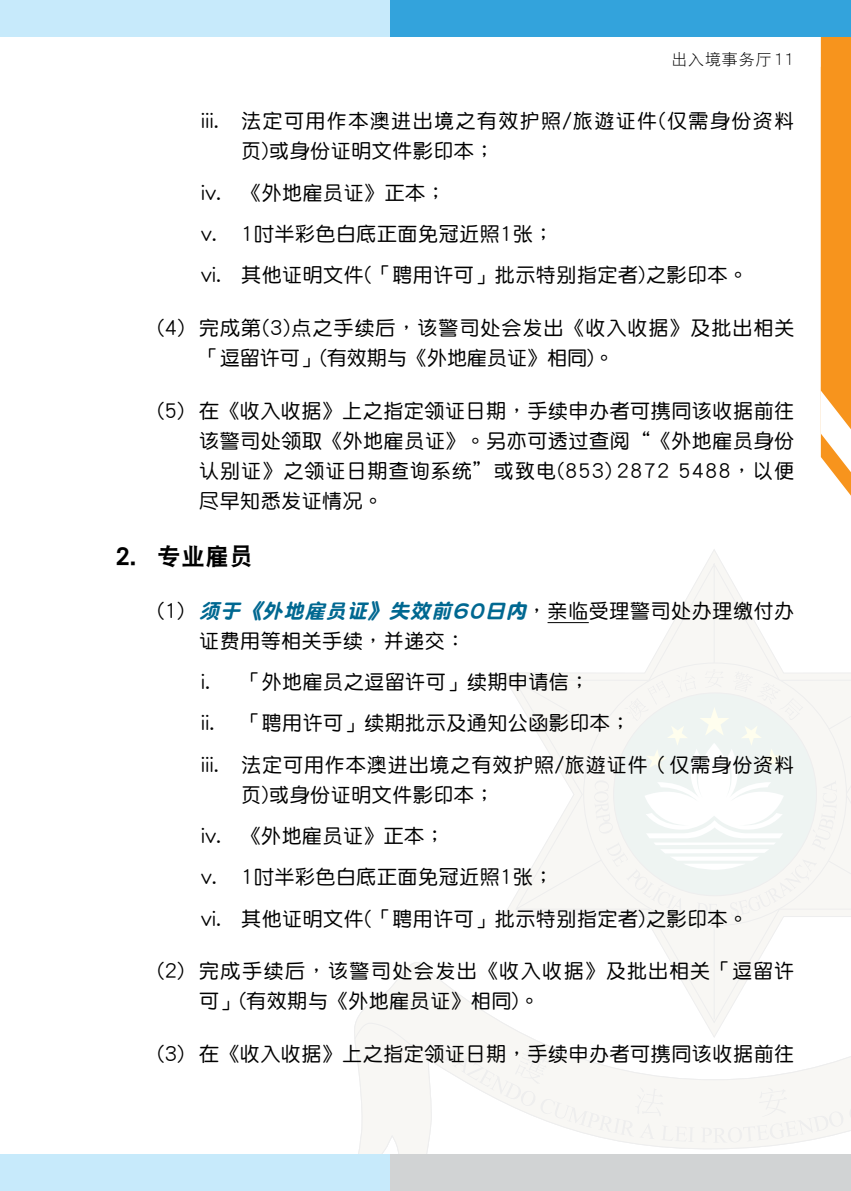
<style>
.page{position:relative;width:851px;height:1191px;background:#fff}
.page>*{position:absolute;margin:0;border:0;box-sizing:border-box;transform-origin:0 0}
.t1{font:24px "DF Hei GB5 HK W9";color:#000}
.t2{font:20px/41.4px "DF Yuan GB5 HK W5";letter-spacing:.025em;color:#000}
.t3{font:20px/30px "DF Yuan GB5 HK W5";letter-spacing:.05em;color:#000}
.t4{font:20px/30px "DF Yuan GB5 HK W5";letter-spacing:.07em;color:#000}
.t5{font:16px "DF Hei GB5 HK W3";letter-spacing:.05em;color:#000}
.s1{font-family:"DF Yuan GB5 HK W9";font-style:italic;color:#006891}
</style>
<div class="page">
<svg style="left:512px;top:562px;width:338px;height:398px"></svg>
<svg style="left:356px;top:960px;width:443px;height:194px"></svg>
<svg style="left:354px;top:1022px;width:496px;height:120px"></svg>
<div style="left:583px;top:663px;width:263px;height:262px;background:#f8f7f4;border-radius:50%"></div>
<svg style="left:594px;top:669px;width:242px;height:248px"></svg>
<svg style="left:820px;top:36px;width:30px;height:459px;background:#f8a94a"></svg>
<div style="left:389px;top:0;width:461px;height:36px;background:#33a3dc"></div>
<div style="left:0;top:0;width:389px;height:36px;background:#c7eafb"></div>
<div style="left:389px;top:1154px;width:461px;height:37px;background:#d1d3d4"></div>
<div style="left:0;top:1154px;width:389px;height:37px;background:#c7eafb"></div>
<hr style="left:547px;top:622px;width:41px;height:1px;background:#000">
<p class="t5" style="left:671px;top:50px;width:124px">出入境事務廳 11</p>
<p class="t4" style="left:241px;top:106px;width:554px;text-indent:-40px">iii. 法定可用作本澳進出境之有效護照/旅遊證件(僅需身份資料頁)或身份證明文件影印本；</p>
<p class="t2" style="left:201px;top:171px;width:548px">iv. 《外地僱員證》正本；<br>v. 1吋半彩色白底正面免冠近照1張；<br>vi. 其他證明文件(「聘用許可」批示特別指定者)之影印本。</p>
<p class="t3" style="left:199px;top:313px;width:596px;text-indent:-42px">(4) 完成第(3)點之手續後，該警司處會發出《收入收據》及批出相關「逗留許可」(有效期與《外地僱員證》相同)。</p>
<p class="t2" style="left:199px;top:395px;width:596px;line-height:30px;text-align:justify;text-indent:-42px">(5) 在《收入收據》上之指定領證日期，手續申辦者可攜同該收據前往該警司處領取《外地僱員證》。另亦可透過查閱“《外地僱員身份認別證》之領證日期查詢系統”或致電(853) 2872 5488，以便儘早知悉發證情況。</p>
<p class="t1" style="left:115px;top:543px;width:139px">2. 專業僱員</p>
<p class="t2" style="left:199px;top:595px;width:596px;line-height:30px;text-indent:-42px">( 1 ) <span class="s1">須於《外地僱員證》失效前60日內</span>，親臨受理警司處辦理繳付辦證費用等相關手續，並遞交：</p>
<p class="t2" style="left:201px;top:661px;width:594px">i. 「外地僱員之逗留許可」續期申請信；<br>ii. 「聘用許可」續期批示及通知公函影印本；<br>iii. 法定可用作本澳進出境之有效護照/旅遊證件（僅需身份資料</p>
<p class="t2" style="left:201px;top:773px;width:548px;text-indent:40px">頁)或身份證明文件影印本；<br>iv. 《外地僱員證》正本；<br>v. 1吋半彩色白底正面免冠近照1張；<br>vi. 其他證明文件(「聘用許可」批示特別指定者)之影印本。</p>
<p class="t3" style="left:199px;top:956px;width:596px;text-indent:-42px">(2) 完成手續後，該警司處會發出《收入收據》及批出相關「逗留許可」(有效期與《外地僱員證》相同)。</p>
<p class="t2" style="left:157px;top:1033px;width:638px">(3) 在《收入收據》上之指定領證日期，手續申辦者可攜同該收據前往</p>
</div>
